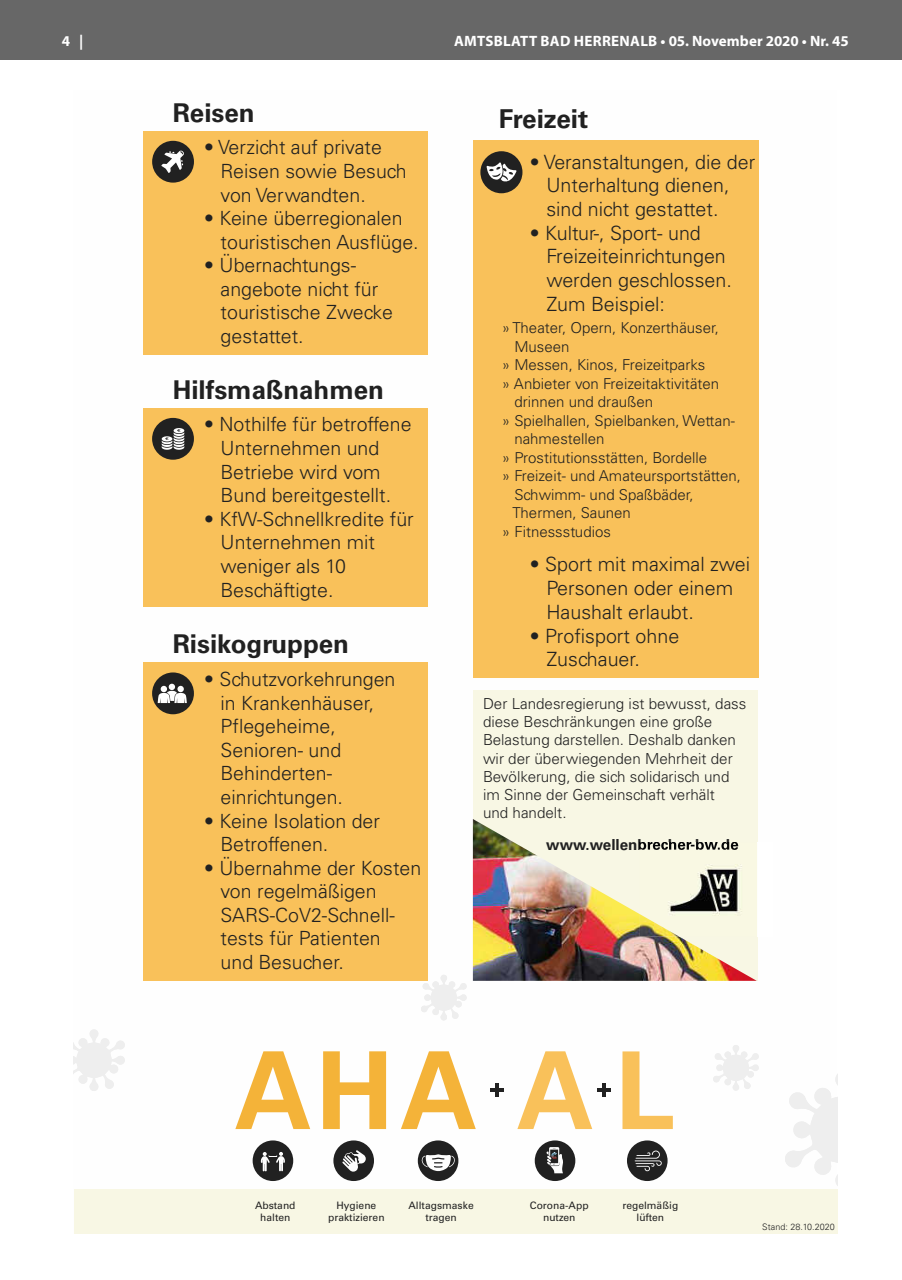
<style>
.page{position:relative;width:902px;height:1280px;background:#fff}
.page>*{position:absolute;margin:0;border:0;box-sizing:border-box;transform-origin:0 0}
.t1{font:700 107.55px "Univers";color:#f4b339}
.t2{font:700 25.95px "Univers";color:#212121}
.t3{font:700 25.8px "Univers";color:#212121}
.t4{font:300 19.65px/23.7px "Univers";color:#212121}
.t5{font:300 19.5px/23.5px "Univers";color:#212121}
.t6{font:300 15.15px/18.1px "Univers";color:#212121}
.t7{font:700 15.15px "Univers";color:#212121}
.t8{font:300 15px "Univers";color:#212121}
.t9{font:700 15px "Myriad Pro";letter-spacing:.015em;color:#fff}
.t10{font:10.2px/11.6px "Univers";color:#212121;text-align:center}
.t11{font:300 9px "Univers";color:#212121}
.s1{color:#f9c15a}
</style>
<div class="page">
<div style="left:0;top:0;width:901px;height:60px;background:#676767"></div>
<div style="left:473px;top:140px;width:285px;height:537px;background:#f9c15a"></div>
<div style="left:480px;top:151px;width:42px;height:42px;background:#212121;border-radius:50%"></div>
<svg style="left:486px;top:162px;width:30px;height:20px"></svg>
<div style="left:143px;top:131px;width:284px;height:223px;background:#f9c15a"></div>
<div style="left:152px;top:141px;width:42px;height:42px;background:#212121;border-radius:50%"></div>
<svg style="left:161px;top:150px;width:23px;height:23px"></svg>
<svg style="left:421px;top:975px;width:46px;height:46px"></svg>
<div style="left:74px;top:1189px;width:763px;height:45px;background:#f8f7e4"></div>
<div style="left:418px;top:1140px;width:40px;height:41px;background:#212121;border-radius:50%"></div>
<svg style="left:421px;top:1154px;width:34px;height:17px"></svg>
<hr style="left:495px;top:1083px;width:3px;height:14px;background:#212121">
<hr style="left:490px;top:1088px;width:13px;height:4px;background:#212121">
<hr style="left:602px;top:1083px;width:3px;height:14px;background:#212121">
<hr style="left:597px;top:1088px;width:13px;height:4px;background:#212121">
<div style="left:333px;top:1140px;width:41px;height:41px;background:#212121;border-radius:50%"></div>
<svg style="left:342px;top:1150px;width:24px;height:22px"></svg>
<div style="left:627px;top:1140px;width:40px;height:41px;background:#212121;border-radius:50%"></div>
<svg style="left:634px;top:1150px;width:27px;height:22px"></svg>
<div style="left:252px;top:1140px;width:41px;height:41px;background:#212121;border-radius:50%"></div>
<svg style="left:260px;top:1152px;width:25px;height:19px"></svg>
<div style="left:534px;top:1140px;width:41px;height:41px;background:#212121;border-radius:50%"></div>
<svg style="left:546px;top:1147px;width:17px;height:26px"></svg>
<svg style="left:785px;top:1075px;width:52px;height:110px"></svg>
<svg style="left:713px;top:1045px;width:46px;height:46px"></svg>
<svg style="left:73px;top:1029px;width:52px;height:62px"></svg>
<div style="left:143px;top:408px;width:284px;height:198px;background:#f9c15a"></div>
<div style="left:152px;top:418px;width:42px;height:42px;background:#212121;border-radius:50%"></div>
<svg style="left:162px;top:428px;width:22px;height:22px"></svg>
<div style="left:143px;top:662px;width:284px;height:319px;background:#f9c15a"></div>
<div style="left:152px;top:672px;width:42px;height:42px;background:#212121;border-radius:50%"></div>
<svg style="left:158px;top:684px;width:29px;height:19px"></svg>
<div style="left:473px;top:690px;width:284px;height:291px;background:#f8f7e4"></div>
<img style="left:473px;top:819px;width:283px;height:162px">
<img style="left:639px;top:843px;width:117px;height:94px">
<img style="left:639px;top:914px;width:40px;height:23px">
<img style="left:639px;top:843px;width:99px;height:7px">
<p class="t9" style="left:62px;top:31px;width:23px">4 |</p>
<p class="t9" style="left:454px;top:31px;width:396px">AMTSBLATT BAD HERRENALB • 05. NOVEMBER 2020 • NR. 45</p>
<h3 class="t3" style="left:173px;top:98px;width:83px">Reisen</h3>
<p class="t5" style="left:220px;top:136px;width:187px;text-indent:-16px">• Verzicht auf private<br>Reisen sowie Besuch von Verwandten.</p>
<p class="t5" style="left:220px;top:206px;width:199px;text-indent:-16px">• Keine überregionalen touristischen Ausflüge.</p>
<p class="t5" style="left:220px;top:254px;width:174px;text-indent:-16px">• Übernachtungs&shy;angebote nicht für touristische Zwecke gestattet.</p>
<h3 class="t3" style="left:173px;top:375px;width:213px">Hilfsmaßnahmen</h3>
<p class="t5" style="left:220px;top:413px;width:192px;text-indent:-16px">• Nothilfe für betroffene<br>Unternehmen und<br>Betriebe wird vom<br>Bund bereitgestellt.</p>
<p class="t5" style="left:220px;top:507px;width:195px;text-indent:-16px">• KfW-Schnellkredite für<br>Unternehmen mit weniger als 10<br>Beschäftigte.</p>
<h3 class="t3" style="left:173px;top:629px;width:178px">Risikogruppen</h3>
<p class="t5" style="left:220px;top:667px;width:176px;text-indent:-16px">• Schutzvorkehrungen in Krankenhäuser,<br>Pflegeheime,<br>Senioren- und<br>Behinderten&shy;einrichtungen.</p>
<p class="t5" style="left:220px;top:809px;width:161px;text-indent:-16px">• Keine Isolation der<br>Betroffenen.</p>
<p class="t5" style="left:220px;top:856px;width:202px;text-indent:-16px">• Übernahme der Kosten von regelmäßigen<br>SARS-CoV2-Schnell&shy;tests für Patienten<br>und Besucher.</p>
<h2 class="t2" style="left:499px;top:103px;width:91px">Freizeit</h2>
<p class="t4" style="left:546px;top:150px;width:210px;text-indent:-16px">• Veranstaltungen, die der<br>Unterhaltung dienen, sind nicht gestattet.</p>
<p class="t4" style="left:546px;top:221px;width:187px;text-indent:-16px">• Kultur-, Sport- und<br>Freizeiteinrichtungen werden geschlossen.<br>Zum Beispiel:</p>
<p class="t8" style="left:501px;top:319px;width:219px">» Theater, Opern, Konzerthäuser,</p>
<p class="t8" style="left:514px;top:337px;width:57px">Museen</p>
<p class="t8" style="left:501px;top:356px;width:205px">» Messen, Kinos, Freizeitparks</p>
<p class="t8" style="left:501px;top:374px;width:219px">» Anbieter von Freizeitaktivitäten</p>
<p class="t8" style="left:514px;top:393px;width:140px">drinnen und draußen</p>
<p class="t8" style="left:501px;top:411px;width:235px">» Spielhallen, Spielbanken, Wettan-</p>
<p class="t8" style="left:514px;top:430px;width:92px">nahmestellen</p>
<p class="t8" style="left:501px;top:448px;width:207px">» Prostitutionsstätten, Bordelle</p>
<p class="t8" style="left:501px;top:467px;width:241px">» Freizeit- und Amateursportstätten,</p>
<p class="t8" style="left:514px;top:485px;width:181px">Schwimm- und Spaßbäder,</p>
<p class="t8" style="left:512px;top:504px;width:120px">Thermen, Saunen</p>
<p class="t8" style="left:501px;top:522px;width:111px">» Fitnessstudios</p>
<p class="t4" style="left:546px;top:553px;width:205px;text-indent:-16px">• Sport mit maximal zwei<br>Personen oder einem<br>Haushalt erlaubt.</p>
<p class="t4" style="left:546px;top:624px;width:134px;text-indent:-16px">• Profisport ohne<br>Zuschauer.</p>
<p class="t6" style="left:483px;top:694px;width:265px">Der Landesregierung ist bewusst, dass diese Beschränkungen eine große Belastung darstellen. Deshalb danken wir der überwiegenden Mehrheit der Bevölkerung, die sich solidarisch und im Sinne der Gemeinschaft verhält<br>und handelt.</p>
<p class="t7" style="left:546px;top:835px;width:194px">www.wellenbrecher-bw.de</p>
<h1 class="t1" style="left:235px;top:1028px;width:441px">AHA <span class="s1">AL</span></h1>
<p class="t10" style="left:255px;top:1200px;width:42px">Abstand halten</p>
<p class="t10" style="left:328px;top:1200px;width:58px">Hygiene praktizieren</p>
<p class="t10" style="left:408px;top:1200px;width:67px">Alltagsmaske tragen</p>
<p class="t10" style="left:530px;top:1200px;width:60px">Corona-App nutzen</p>
<p class="t10" style="left:622px;top:1200px;width:57px">regelmäßig lüften</p>
<p class="t11" style="left:762px;top:1221px;width:74px">Stand: 28.10.2020</p>
</div>
